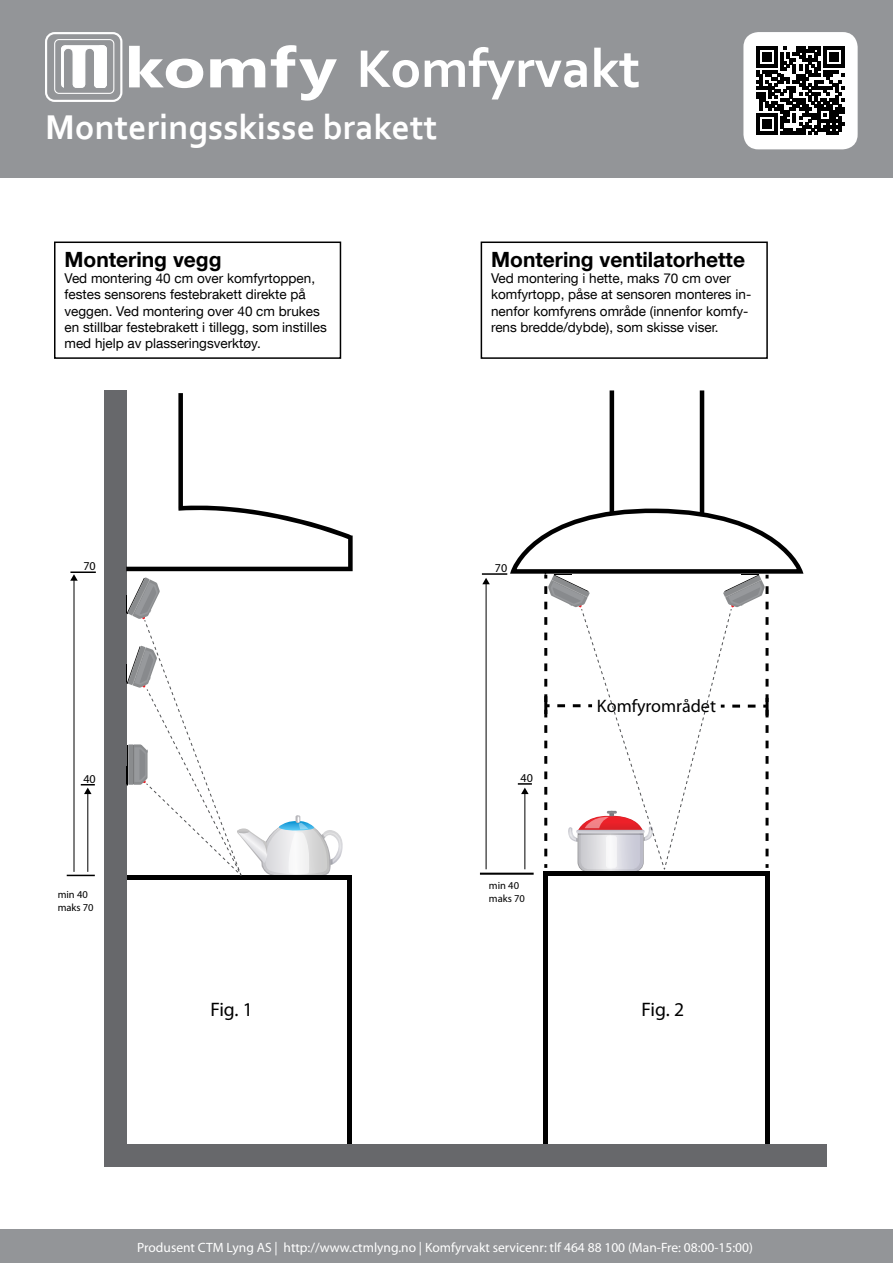
<style>
.page{position:relative;width:893px;height:1263px;background:#fff}
.page>*{position:absolute;margin:0;border:0;box-sizing:border-box;transform-origin:0 0}
.t1{font:700 55.5px "Corbel";color:#fff}
.t2{font:700 36px "Corbel";color:#fff}
.t3{font:700 21px "Helvetica Neue LT Com";color:#000}
.t4{font:19.65px "Myriad Pro";letter-spacing:-.015em;color:#000}
.t5{font:18px "Myriad Pro";color:#000}
.t6{font:13.5px/16.2px "Helvetica Neue LT Com";color:#000}
.t7{font:13.5px "Myriad Pro";color:#fff}
.t8{font:12px "Myriad Pro";color:#000}
.t9{font:10.5px/12.6px "Myriad Pro";color:#000}
</style>
<div class="page">
<div style="left:0;top:0;width:893px;height:178px;background:#939598"></div>
<div style="left:0;top:1230px;width:893px;height:33px;background:#939598"></div>
<div style="left:125px;top:875px;width:226px;height:5px;background:#000"></div>
<hr style="left:347px;top:878px;width:4px;height:288px;background:#000">
<div style="left:104px;top:390px;width:22px;height:776px;background:#67686b"></div>
<div style="left:544px;top:871px;width:226px;height:5px;background:#000"></div>
<div style="left:765px;top:874px;width:5px;height:288px;background:#000"></div>
<hr style="left:544px;top:871px;width:4px;height:289px;background:#000">
<svg style="left:126px;top:393px;width:227px;height:178px"></svg>
<svg style="left:126px;top:577px;width:217px;height:301px"></svg>
<div style="left:104px;top:1144px;width:722px;height:22px;background:#67686b"></div>
<svg style="left:67px;top:875px;width:28px;height:1px"></svg>
<hr style="left:70px;top:571px;width:26px;height:2px;background:#000">
<hr style="left:480px;top:873px;width:54px;height:2px;background:#000">
<hr style="left:482px;top:573px;width:25px;height:2px;background:#000">
<hr style="left:610px;top:390px;width:4px;height:125px;background:#000">
<hr style="left:700px;top:390px;width:4px;height:125px;background:#000">
<hr style="left:74px;top:580px;width:1px;height:292px;background:#000">
<svg style="left:70px;top:574px;width:8px;height:7px"></svg>
<hr style="left:87px;top:793px;width:1px;height:79px;background:#000">
<svg style="left:81px;top:784px;width:14px;height:10px"></svg>
<hr style="left:486px;top:583px;width:1px;height:286px;background:#000">
<svg style="left:482px;top:578px;width:8px;height:6px"></svg>
<svg style="left:510px;top:505px;width:294px;height:367px"></svg>
<div style="left:54px;top:241px;width:287px;height:118px;border:2px solid #000"></div>
<svg style="left:129px;top:46px;width:74px;height:42px"></svg>
<svg style="left:210px;top:59px;width:55px;height:28px"></svg>
<svg style="left:271px;top:45px;width:66px;height:56px"></svg>
<div style="left:54px;top:39px;width:60px;height:55px;border:1px solid #fff;border-radius:4px"></div>
<div style="left:45px;top:32px;width:77px;height:70px;border:2px solid #fff;border-radius:9px"></div>
<svg style="left:61px;top:46px;width:46px;height:42px"></svg>
<div style="left:743px;top:32px;width:115px;height:117px;background:#fff;border-radius:15px"></div>
<svg style="left:756px;top:47px;width:89px;height:88px"></svg>
<div style="left:481px;top:241px;width:287px;height:118px;border:2px solid #000"></div>
<h1 class="t1" style="left:356px;top:34px;width:285px">Komfyrvakt</h1>
<h2 class="t2" style="left:45px;top:104px;width:394px">Monteringsskisse brakett</h2>
<h3 class="t3" style="left:64px;top:246px;width:159px">Montering vegg</h3>
<p class="t6" style="left:64px;top:270px;width:264px">Ved montering 40 cm over komfyrtoppen, festes sensorens festebrakett direkte på veggen. Ved montering over 40 cm brukes en stillbar festebrakett i tillegg, som instilles med hjelp av plasseringsverktøy.</p>
<h3 class="t3" style="left:491px;top:246px;width:255px">Montering ventilatorhette</h3>
<p class="t6" style="left:491px;top:270px;width:262px">Ved montering i hette, maks 70 cm over komfyrtopp, påse at sensoren monteres in&shy;nenfor komfyrens område (innenfor komfy&shy;rens bredde/dybde), som skisse viser.</p>
<p class="t8" style="left:83px;top:559px;width:14px">70</p>
<p class="t8" style="left:83px;top:772px;width:14px">40</p>
<p class="t9" style="left:58px;top:888px;width:38px">min 40 maks 70</p>
<p class="t8" style="left:495px;top:560px;width:14px">70</p>
<p class="t8" style="left:520px;top:771px;width:14px">40</p>
<p class="t9" style="left:489px;top:879px;width:38px">min 40 maks 70</p>
<h3 class="t5" style="left:597px;top:694px;width:121px">Komfyrområdet</h3>
<h3 class="t4" style="left:210px;top:997px;width:44px">Fig. 1</h3>
<h3 class="t4" style="left:642px;top:997px;width:44px">Fig. 2</h3>
<p class="t7" style="left:137px;top:1239px;width:617px">Produsent CTM Lyng AS | http://www.ctmlyng.no | Komfyrvakt servicenr: tlf 464 88 100 (Man-Fre: 08:00-15:00)</p>
</div>
